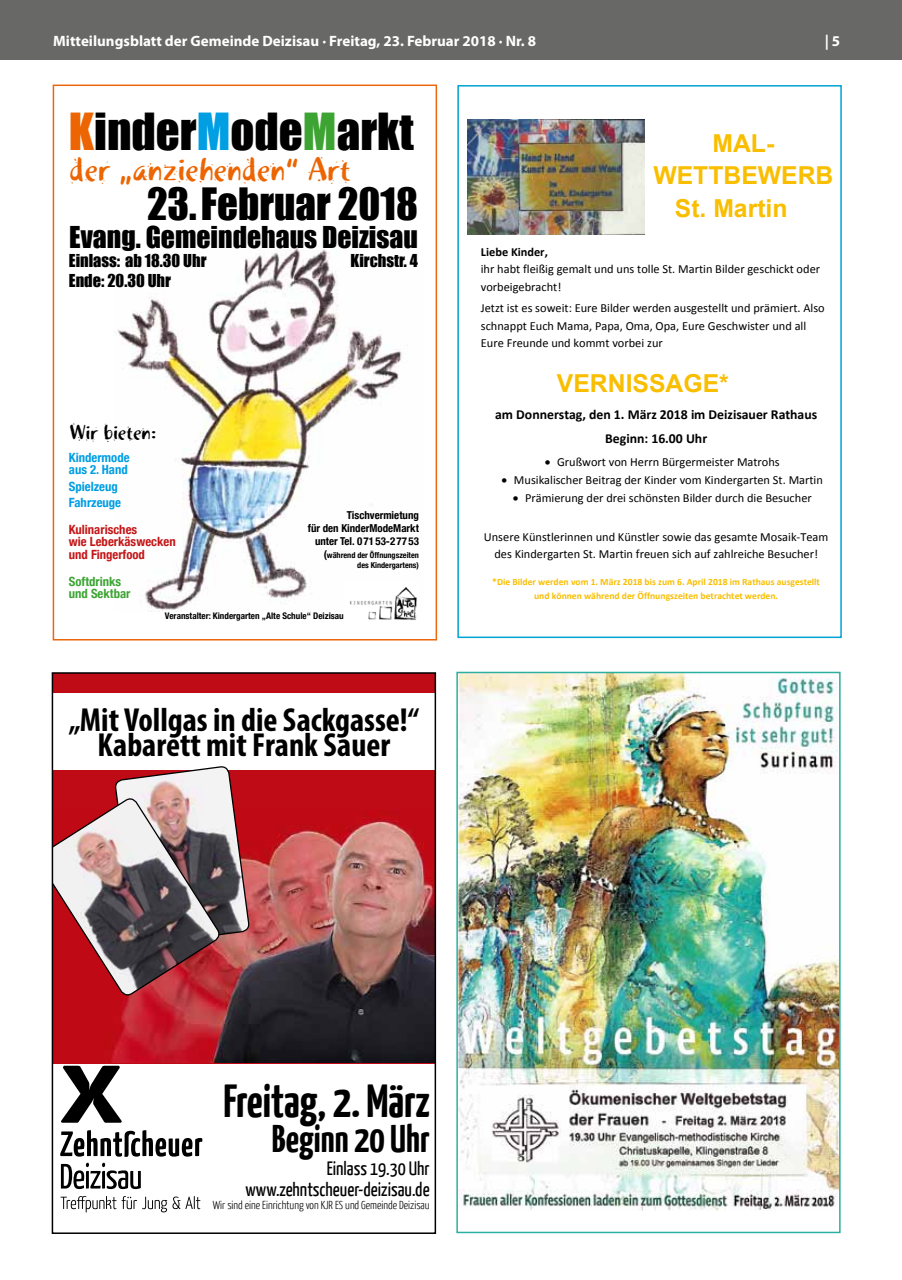
<style>
.page{position:relative;width:902px;height:1280px;background:#fff}
.page>*{position:absolute;margin:0;border:0;box-sizing:border-box;transform-origin:0 0}
.t1{font:46.95px "Impact";color:#000}
.t2{font:700 46.35px "Yanone Kaffeesatz";color:#000}
.t3{font:40.95px "Impact";color:#000}
.t4{font:700 38.55px "Yanone Kaffeesatz";color:#000}
.t5{font:700 condensed 33.45px/25.7px "Myriad Pro";color:#000;text-align:center}
.t6{font:32.7px "Khaki Two";color:#ec6502}
.t7{font:27.75px "Impact";color:#000}
.t8{font:700 24.75px "Arial";color:#f9be00}
.t9{font:20.4px "Khaki Two";color:#000}
.t10{font:19.35px/21.1px "Yanone Kaffeesatz";color:#000;text-align:right}
.t11{font:16.35px "Impact";color:#000}
.t12{font:700 15px "Myriad Pro";color:#fff}
.t13{font:700 13.8px/23.4px "Calibri";color:#000;text-align:center}
.t14{font:700 condensed 12.75px/12.3px "Helvetica Neue";color:#c51718}
.t15{font:700 condensed 12.75px/12.3px "Helvetica Neue";color:#009ee3}
.t16{font:700 condensed 12.75px/12.3px "Helvetica Neue";color:#3da434}
.t17{font:12.3px/17.4px "Calibri";color:#000}
.t18{font:700 12.3px "Calibri";color:#000}
.t19{font:300 11.55px "Yanone Kaffeesatz";color:#000}
.t20{font:700 condensed 10.95px/13px "Helvetica Neue";color:#000;text-align:right}
.t21{font:700 9.6px/13.5px "Calibri";color:#f9be00;text-align:center}
.t22{font:700 condensed 9.15px "Helvetica Neue";color:#000}
.t23{font:700 condensed 8.25px/9.8px "Helvetica Neue";color:#000;text-align:right}
.s1{color:#ec6502}
.s2{color:#009ee3}
.s3{color:#3da434}
.s4{font-size:10.95px}
</style>
<div class="page">
<div style="left:0;top:0;width:901px;height:60px;background:#686867"></div>
<img style="left:114px;top:247px;width:294px;height:364px">
<img style="left:345px;top:582px;width:72px;height:38px">
<div style="left:53px;top:85px;width:384px;height:555px;border:2px solid #ea670d"></div>
<img style="left:468px;top:119px;width:176px;height:115px">
<div style="left:457px;top:85px;width:384px;height:553px;border:2px solid #00a3d4"></div>
<div style="left:52px;top:673px;width:383px;height:390px;background:#bf0b16"></div>
<img style="left:112px;top:815px;width:321px;height:248px">
<div style="left:52px;top:693px;width:383px;height:76px;background:#fff"></div>
<img style="left:55px;top:766px;width:194px;height:232px">
<svg style="left:61px;top:1163px;width:80px;height:26px"></svg>
<svg style="left:60px;top:1130px;width:142px;height:27px"></svg>
<svg style="left:61px;top:1066px;width:61px;height:57px"></svg>
<svg style="left:61px;top:1196px;width:139px;height:16px"></svg>
<div style="left:52px;top:672px;width:384px;height:562px;border:2px solid #000"></div>
<img style="left:459px;top:675px;width:378px;height:535px">
<div style="left:456px;top:672px;width:384px;height:561px;border:2px solid #2bafa1"></div>
<p class="t12" style="left:53px;top:31px;width:484px">Mitteilungsblatt der Gemeinde Deizisau · Freitag, 23. Februar 2018 · Nr. 8</p>
<p class="t12" style="left:824px;top:31px;width:17px">| 5</p>
<h1 class="t1" style="left:69px;top:96px;width:346px"><span class="s1">K</span>inder<span class="s2">M</span>ode<span class="s3">M</span>arkt</h1>
<h3 class="t3" style="left:147px;top:173px;width:272px">23. Februar 2018</h3>
<h3 class="t7" style="left:69px;top:215px;width:350px">Evang. Gemeindehaus Deizisau</h3>
<h3 class="t11" style="left:69px;top:248px;width:139px">Einlass: ab 18.30 Uhr</h3>
<h3 class="t11" style="left:350px;top:248px;width:69px">Kirchstr. 4</h3>
<h3 class="t11" style="left:69px;top:268px;width:104px">Ende: 20.30 Uhr</h3>
<h3 class="t6" style="left:69px;top:150px;width:283px">der „anziehenden“ Art</h3>
<h3 class="t9" style="left:69px;top:420px;width:89px">Wir bieten:</h3>
<p class="t15" style="left:69px;top:450px;width:62px">Kindermode aus 2. Hand</p>
<p class="t15" style="left:69px;top:477px;width:54px;line-height:16.4px">Spielzeug<br>Fahrzeuge</p>
<p class="t14" style="left:69px;top:523px;width:108px">Kulinarisches<br>wie Leberkäswecken und Fingerfood</p>
<p class="t16" style="left:69px;top:574px;width:63px">Softdrinks und Sektbar</p>
<p class="t20" style="left:308px;top:508px;width:113px">Tischvermietung<br>für den KinderModeMarkt unter Tel. 0 71 53-2 77 53</p>
<p class="t23" style="left:324px;top:550px;width:97px"><span class="s4">(</span>während der Öffnungszeiten des Kindergartens)</p>
<p class="t22" style="left:165px;top:608px;width:180px">Veranstalter: Kindergarten „Alte Schule“ Deizisau</p>
<h3 class="t5" style="left:69px;top:706px;width:352px">„Mit Vollgas in die Sackgasse!“<br>Kabarett mit Frank Sauer</h3>
<h3 class="t8" style="left:712px;top:126px;width:63px">MAL-</h3>
<h3 class="t8" style="left:653px;top:159px;width:181px">WETTBEWERB</h3>
<h3 class="t8" style="left:674px;top:192px;width:114px">St. Martin</h3>
<p class="t18" style="left:481px;top:244px;width:69px">Liebe Kinder,</p>
<p class="t17" style="left:481px;top:261px;width:341px">ihr habt fleißig gemalt und uns tolle St. Martin Bilder geschickt oder vorbeigebracht!</p>
<p class="t17" style="left:481px;top:299px;width:345px">Jetzt ist es soweit: Eure Bilder werden ausgestellt und prämiert. Also schnappt Euch Mama, Papa, Oma, Opa, Eure Geschwister und all<br>Eure Freunde und kommt vorbei zur</p>
<h3 class="t8" style="left:557px;top:366px;width:173px">VERNISSAGE*</h3>
<p class="t13" style="left:495px;top:403px;width:323px">am Donnerstag, den 1. März 2018 im Deizisauer Rathaus<br>Beginn: 16.00 Uhr</p>
<p class="t17" style="left:544px;top:453px;width:236px">• Grußwort von Herrn Bürgermeister Matrohs</p>
<p class="t17" style="left:501px;top:471px;width:323px">• Musikalischer Beitrag der Kinder vom Kindergarten St. Martin</p>
<p class="t17" style="left:513px;top:489px;width:300px">• Prämierung der drei schönsten Bilder durch die Besucher</p>
<p class="t17" style="left:484px;top:528px;width:346px;text-align:center">Unsere Künstlerinnen und Künstler sowie das gesamte Mosaik-Team des Kindergarten St. Martin freuen sich auf zahlreiche Besucher!</p>
<p class="t21" style="left:492px;top:575px;width:329px">*Die Bilder werden vom 1. März 2018 bis zum 6. April 2018 im Rathaus ausgestellt und können während der Öffnungszeiten betrachtet werden.</p>
<h2 class="t2" style="left:223px;top:1073px;width:208px">Freitag, 2. März</h2>
<h3 class="t4" style="left:272px;top:1115px;width:159px">Beginn 20 Uhr</h3>
<h3 class="t10" style="left:245px;top:1157px;width:186px">Einlass 19.30 Uhr www.zehntscheuer-deizisau.de</h3>
<p class="t19" style="left:213px;top:1198px;width:218px">Wir sind eine Einrichtung von KJR ES und Gemeinde Deizisau</p>
</div>
